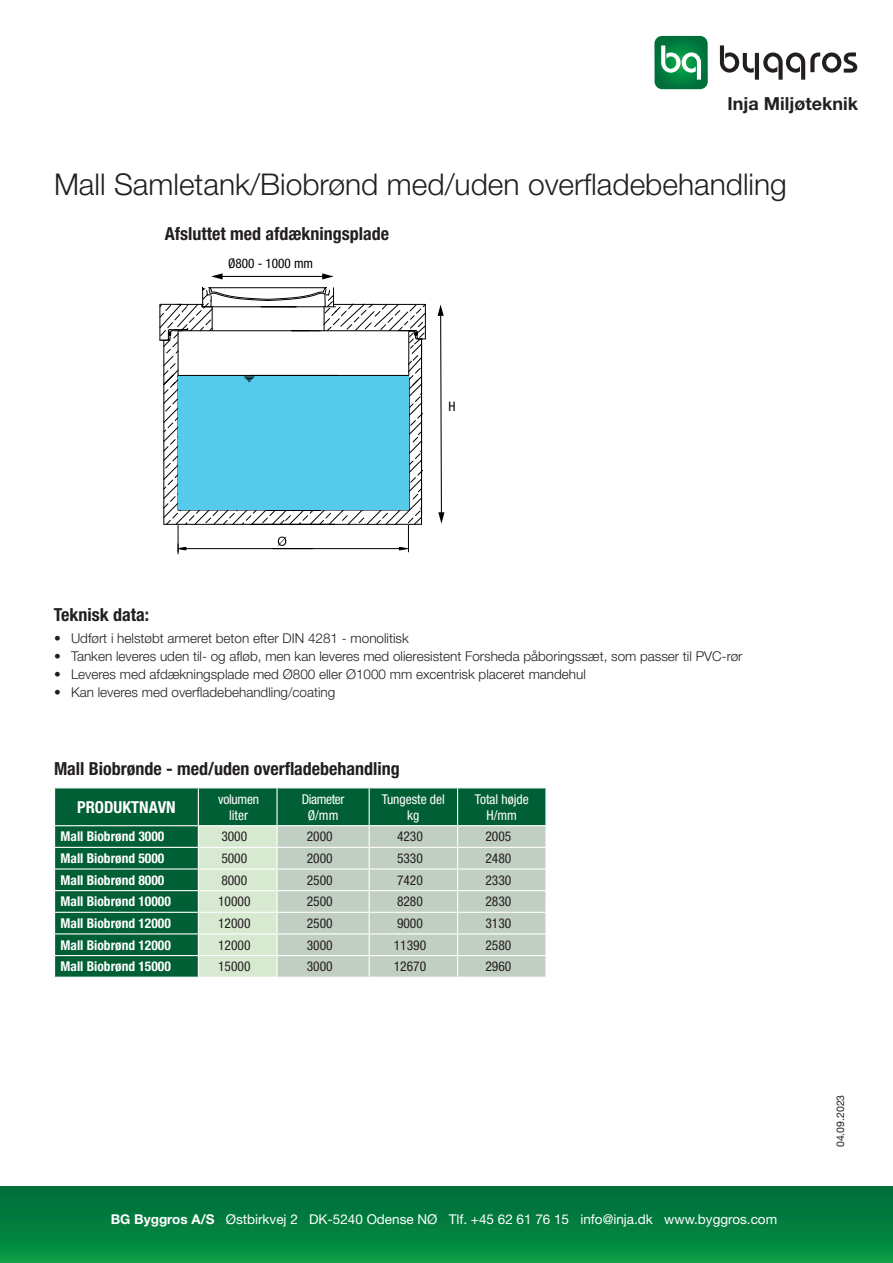
<style>
.page{position:relative;width:893px;height:1263px;background:#fff}
.page>*{position:absolute;margin:0;border:0;box-sizing:border-box;transform-origin:0 0}
.t1{font:300 30px "Helvetica Neue LT Std";color:#231f20}
.t2{font:700 condensed 18px "Helvetica Neue LT Std";color:#231f20}
.t3{font:700 18px "Helvetica Neue LT Std";color:#231f20}
.t4{font:700 condensed 16.5px "Helvetica Neue LT Std";color:#fff}
.t5{font:300 13.5px "Helvetica Neue LT Std";color:#231f20}
.t6{font:condensed 13.5px "Helvetica Neue LT Std";color:#231f20}
.t7{font:700 condensed 13.5px "Helvetica Neue LT Std";color:#fff}
.t8{font:13.5px "Helvetica Neue LT Std";color:#fff}
.t9{font:condensed 13.5px/16.2px "Helvetica Neue LT Std";color:#fff;text-align:center}
.t10{font:condensed 13.5px/16.2px "Helvetica Neue LT Std";letter-spacing:-.02em;color:#fff;text-align:center}
.t11{font:condensed 13.5px/16.2px "Helvetica Neue LT Std";letter-spacing:-.03em;color:#fff;text-align:center}
.t12{font:condensed 13.2px "Helvetica Neue LT Std";color:#000001}
.t13{font:10.5px "Helvetica Neue LT Std";color:#231f20}
.s1{font-weight:700}
</style>
<div class="page">
<hr style="left:220px;top:276px;width:104px;height:1px;background:#000001">
<svg style="left:211px;top:273px;width:12px;height:6px"></svg>
<svg style="left:322px;top:273px;width:12px;height:6px"></svg>
<svg style="left:160px;top:287px;width:266px;height:267px"></svg>
<svg style="left:438px;top:304px;width:6px;height:220px"></svg>
<div style="left:55px;top:788px;width:490px;height:189px;background:#005f35"></div>
<hr style="left:198px;top:788px;width:1px;height:37px;background:#fff">
<hr style="left:276px;top:788px;width:2px;height:37px;background:#fff">
<hr style="left:369px;top:788px;width:1px;height:37px;background:#fff">
<hr style="left:457px;top:788px;width:1px;height:37px;background:#fff">
<hr style="left:54px;top:825px;width:144px;height:1px;background:#fff">
<hr style="left:198px;top:825px;width:79px;height:1px;background:#fff">
<hr style="left:277px;top:825px;width:92px;height:1px;background:#fff">
<hr style="left:369px;top:825px;width:89px;height:1px;background:#fff">
<hr style="left:458px;top:825px;width:89px;height:1px;background:#fff">
<hr style="left:54px;top:847px;width:144px;height:1px;background:#fff">
<hr style="left:54px;top:868px;width:144px;height:1px;background:#fff">
<hr style="left:54px;top:890px;width:144px;height:1px;background:#fff">
<hr style="left:54px;top:912px;width:144px;height:1px;background:#fff">
<hr style="left:54px;top:933px;width:144px;height:1px;background:#fff">
<hr style="left:54px;top:955px;width:144px;height:1px;background:#fff">
<svg style="left:198px;top:826px;width:348px;height:151px;background:#c9d7c9"></svg>
<hr style="left:545px;top:956px;width:2px;height:21px;background:#fff">
<div style="left:0;top:1186px;width:893px;height:77px;background:linear-gradient(to bottom,#006939,#089846)"></div>
<svg style="left:654px;top:36px;width:54px;height:53px;background:#339664"></svg>
<svg style="left:720px;top:45px;width:137px;height:35px"></svg>
<h2 class="t3" style="left:727px;top:92px;width:132px">Inja Miljøteknik</h2>
<h1 class="t1" style="left:54px;top:166px;width:734px">Mall Samletank/Biobrønd med/uden overfladebehandling</h1>
<h2 class="t2" style="left:165px;top:223px;width:226px">Afsluttet med afdækningsplade</h2>
<p class="t12" style="left:228px;top:255px;width:87px">Ø800 - 1000 mm</p>
<p class="t12" style="left:448px;top:399px;width:9px">H</p>
<h2 class="t2" style="left:54px;top:603px;width:97px">Teknisk data:</h2>
<p class="t5" style="left:54px;top:630px;width:356px">• Udført i helstøbt armeret beton efter DIN 4281 - monolitisk</p>
<p class="t5" style="left:54px;top:648px;width:690px">• Tanken leveres uden til- og afløb, men kan leveres med olieresistent Forsheda påboringssæt, som passer til PVC-rør</p>
<p class="t5" style="left:54px;top:666px;width:533px">• Leveres med afdækningsplade med Ø800 eller Ø1000 mm excentrisk placeret mandehul</p>
<p class="t5" style="left:54px;top:684px;width:283px">• Kan leveres med overfladebehandling/coating</p>
<h2 class="t2" style="left:54px;top:757px;width:347px">Mall Biobrønde - med/uden overfladebehandling</h2>
<p class="t4" style="left:77px;top:797px;width:100px">PRODUKTNAVN</p>
<p class="t10" style="left:218px;top:790px;width:42px">volumen liter</p>
<p class="t11" style="left:302px;top:790px;width:44px">Diameter<br>Ø/mm</p>
<p class="t9" style="left:382px;top:790px;width:65px">Tungeste del kg</p>
<p class="t9" style="left:475px;top:790px;width:55px">Total højde<br>H/mm</p>
<p class="t7" style="left:61px;top:828px;width:105px">Mall Biobrønd 3000</p>
<p class="t6" style="left:221px;top:829px;width:27px">3000</p>
<p class="t6" style="left:307px;top:829px;width:27px">2000</p>
<p class="t6" style="left:397px;top:829px;width:27px">4230</p>
<p class="t6" style="left:485px;top:829px;width:27px">2005</p>
<p class="t7" style="left:61px;top:850px;width:105px">Mall Biobrønd 5000</p>
<p class="t6" style="left:221px;top:850px;width:27px">5000</p>
<p class="t6" style="left:307px;top:850px;width:27px">2000</p>
<p class="t6" style="left:397px;top:850px;width:27px">5330</p>
<p class="t6" style="left:485px;top:850px;width:27px">2480</p>
<p class="t7" style="left:61px;top:872px;width:105px">Mall Biobrønd 8000</p>
<p class="t6" style="left:221px;top:872px;width:27px">8000</p>
<p class="t6" style="left:307px;top:872px;width:27px">2500</p>
<p class="t6" style="left:397px;top:872px;width:27px">7420</p>
<p class="t6" style="left:485px;top:872px;width:27px">2330</p>
<p class="t7" style="left:61px;top:893px;width:112px">Mall Biobrønd 10000</p>
<p class="t6" style="left:218px;top:894px;width:34px">10000</p>
<p class="t6" style="left:307px;top:894px;width:27px">2500</p>
<p class="t6" style="left:397px;top:894px;width:27px">8280</p>
<p class="t6" style="left:485px;top:894px;width:27px">2830</p>
<p class="t7" style="left:61px;top:915px;width:112px">Mall Biobrønd 12000</p>
<p class="t6" style="left:218px;top:915px;width:34px">12000</p>
<p class="t6" style="left:307px;top:915px;width:27px">2500</p>
<p class="t6" style="left:397px;top:915px;width:27px">9000</p>
<p class="t6" style="left:485px;top:915px;width:27px">3130</p>
<p class="t7" style="left:61px;top:936px;width:112px">Mall Biobrønd 12000</p>
<p class="t6" style="left:218px;top:937px;width:34px">12000</p>
<p class="t6" style="left:307px;top:937px;width:27px">3000</p>
<p class="t6" style="left:394px;top:937px;width:34px">11390</p>
<p class="t6" style="left:485px;top:937px;width:27px">2580</p>
<p class="t7" style="left:61px;top:958px;width:112px">Mall Biobrønd 15000</p>
<p class="t6" style="left:218px;top:959px;width:34px">15000</p>
<p class="t6" style="left:307px;top:959px;width:27px">3000</p>
<p class="t6" style="left:394px;top:959px;width:34px">12670</p>
<p class="t6" style="left:485px;top:959px;width:27px">2960</p>
<p class="t8" style="left:111px;top:1211px;width:668px"><span class="s1">BG Byggros A/S</span> Østbirkvej 2 DK-5240 Odense NØ Tlf. +45 62 61 76 15 info@inja.dk www.byggros.com</p>
<p class="t13" style="left:834px;top:1147px;width:54px;rotate:-90deg">04.09.2023</p>
</div>
